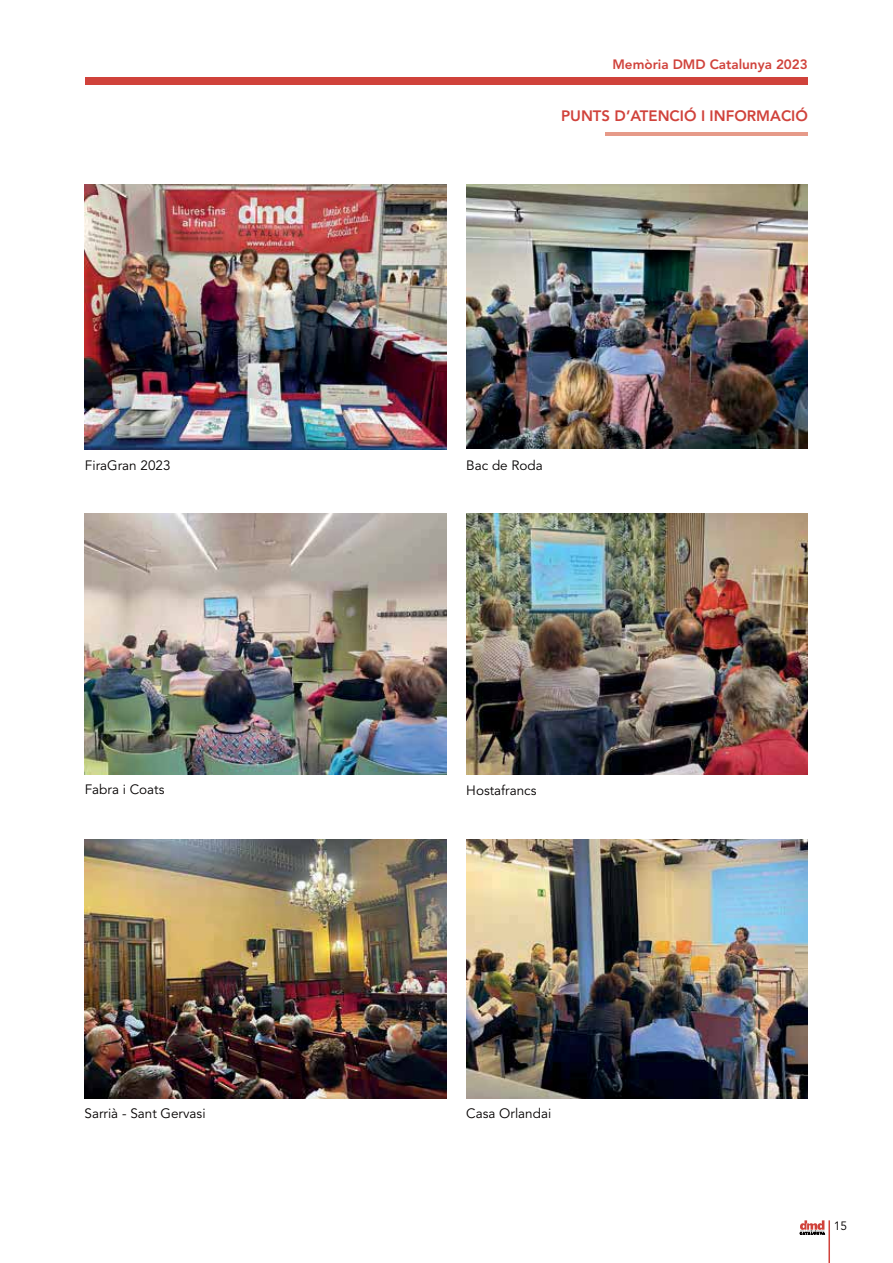
<style>
.page{position:relative;width:893px;height:1263px;background:#fff}
.page>*{position:absolute;margin:0;border:0;box-sizing:border-box;transform-origin:0 0}
.t1{font:800 15px "Avenir LT";color:#d0423b}
.t2{font:13.5px "Avenir LT";color:#040000}
.t3{font:800 13.5px "Avenir LT";color:#d0423b}
.t4{font:12px "Avenir LT";color:#040000}
</style>
<div class="page">
<div style="left:85px;top:78px;width:723px;height:7px;background:#d0423b"></div>
<hr style="left:606px;top:132px;width:202px;height:3px;background:#e69a89">
<svg style="left:800px;top:1220px;width:24px;height:14px"></svg>
<hr style="left:828px;top:1220px;width:2px;height:43px;background:#d0423b">
<img style="left:466px;top:514px;width:341px;height:260px">
<img style="left:466px;top:184px;width:341px;height:265px">
<img style="left:85px;top:839px;width:361px;height:260px">
<img style="left:466px;top:839px;width:342px;height:260px">
<img style="left:85px;top:184px;width:361px;height:265px">
<img style="left:85px;top:514px;width:361px;height:260px">
<p class="t3" style="left:612px;top:58px;width:197px">Memòria DMD Catalunya 2023</p>
<p class="t1" style="left:561px;top:109px;width:248px">PUNTS D’ATENCIÓ I INFORMACIÓ</p>
<p class="t2" style="left:85px;top:459px;width:87px">FiraGran 2023</p>
<p class="t2" style="left:85px;top:784px;width:81px">Fabra i Coats</p>
<p class="t2" style="left:466px;top:459px;width:78px">Bac de Roda</p>
<p class="t2" style="left:466px;top:785px;width:72px">Hostafrancs</p>
<p class="t2" style="left:85px;top:1108px;width:122px">Sarrià - Sant Gervasi</p>
<p class="t2" style="left:466px;top:1108px;width:87px">Casa Orlandai</p>
<p class="t4" style="left:834px;top:1220px;width:15px">15</p>
</div>
